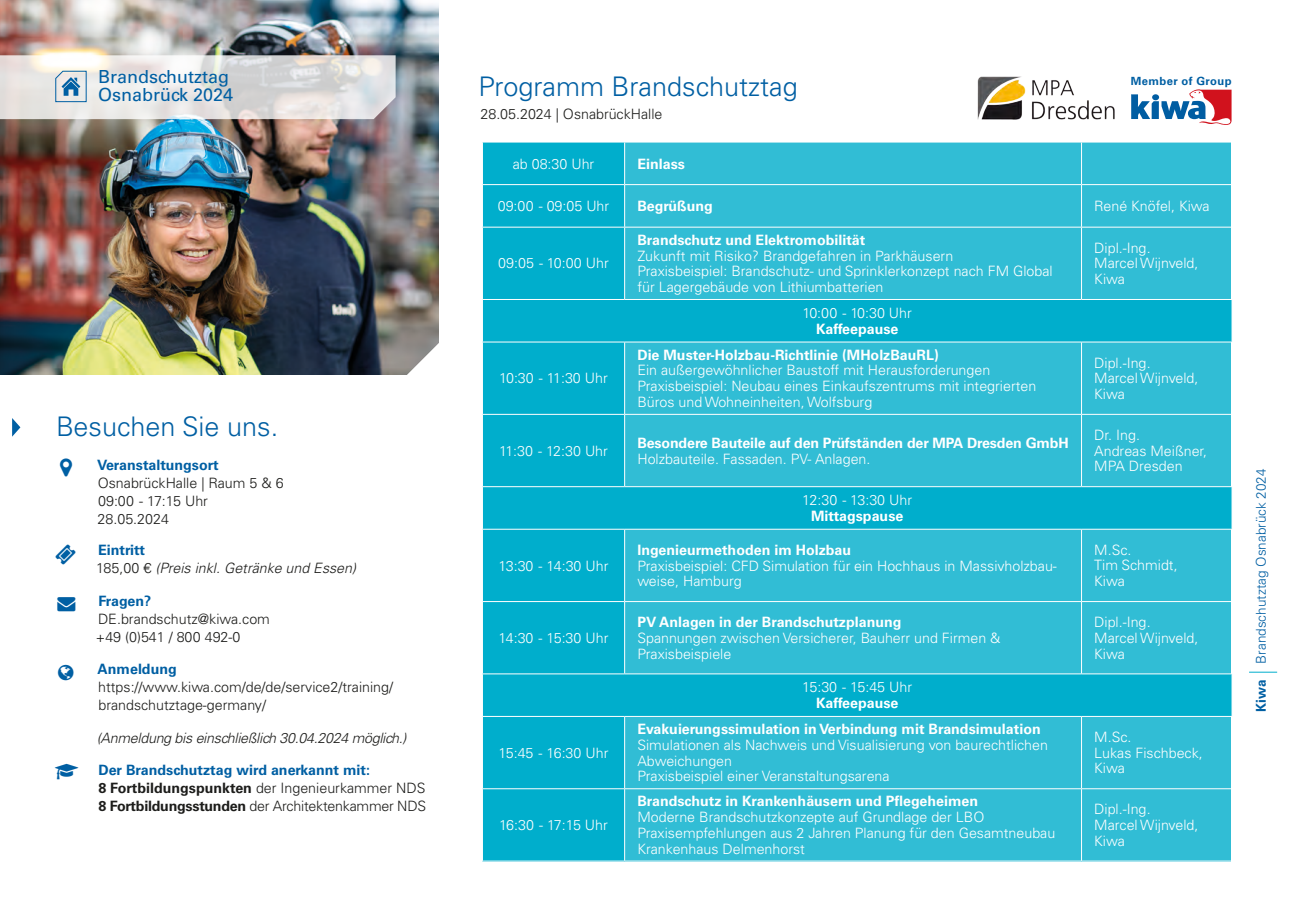
<style>
.page{position:relative;width:1289px;height:919px;background:#fff}
.page>*{position:absolute;margin:0;border:0;box-sizing:border-box;transform-origin:0 0}
.t1{font:300 27px "Univers LT Pro 45";color:#005fa3}
.t2{font:18px/18px "Univers LT Std";color:#005fa3}
.t3{font:300 14.25px/15.8px "Univers LT Pro 45";color:#fff}
.t4{font:700 14.25px "Univers LT Pro 65";color:#fff}
.t5{font:300 14.25px/18px "Univers LT Pro 45";color:#1d1d1b}
.t6{font:300 14.25px/18px "Univers LT Pro 45";letter-spacing:-.02em;color:#1d1d1b}
.t7{font:700 14.25px "Univers LT Pro 65";color:#005fa3}
.t8{font:italic 300 14.25px "Univers LT Std";letter-spacing:-.02em;color:#1d1d1b}
.t9{font:italic 300 14.25px "Univers LT Std";color:#1d1d1b}
.t10{font:300 14.25px "Univers LT Pro 45";letter-spacing:-.025em;color:#fff}
.t11{font:300 13.5px "Univers LT Pro 45";color:#005fa3}
.t12{font:700 13.5px "Univers LT Pro 65";color:#005fa3}
.t13{font:700 11.25px "Univers LT Pro 65";letter-spacing:.035em;color:#005fa3}
.s1{font-family:"Univers LT Pro 45";font-style:normal}
.s2{font-family:"Univers LT Pro 65";font-weight:700}
</style>
<div class="page">
<img style="left:0;top:0;width:438px;height:374px">
<svg style="left:398px;top:332px;width:41px;height:43px"></svg>
<svg style="left:12px;top:418px;width:8px;height:18px"></svg>
<svg style="left:1249px;top:672px;width:28px;height:1px"></svg>
<svg style="left:0;top:55px;width:395px;height:64px;background:#e1e0df"></svg>
<svg style="left:483px;top:143px;width:748px;height:717px;background:#21b8d2"></svg>
<hr style="left:482px;top:529px;width:142px;height:1px;background:#fff">
<hr style="left:482px;top:601px;width:142px;height:1px;background:#fff">
<hr style="left:482px;top:673px;width:142px;height:1px;background:#fff">
<hr style="left:482px;top:716px;width:142px;height:1px;background:#fff">
<hr style="left:482px;top:788px;width:142px;height:1px;background:#fff">
<hr style="left:624px;top:142px;width:1px;height:42px;background:#fff">
<hr style="left:624px;top:185px;width:1px;height:42px;background:#fff">
<hr style="left:624px;top:227px;width:1px;height:72px;background:#fff">
<hr style="left:624px;top:342px;width:1px;height:72px;background:#fff">
<hr style="left:624px;top:414px;width:1px;height:72px;background:#fff">
<hr style="left:624px;top:529px;width:457px;height:1px;background:#fff">
<hr style="left:624px;top:529px;width:1px;height:72px;background:#fff">
<hr style="left:624px;top:601px;width:457px;height:1px;background:#fff">
<hr style="left:624px;top:602px;width:1px;height:71px;background:#fff">
<hr style="left:624px;top:673px;width:457px;height:1px;background:#fff">
<hr style="left:624px;top:716px;width:457px;height:1px;background:#fff">
<hr style="left:624px;top:716px;width:1px;height:72px;background:#fff">
<hr style="left:624px;top:788px;width:457px;height:1px;background:#fff">
<hr style="left:624px;top:789px;width:1px;height:71px;background:#fff">
<hr style="left:1081px;top:142px;width:1px;height:42px;background:#fff">
<hr style="left:1081px;top:185px;width:1px;height:42px;background:#fff">
<hr style="left:1081px;top:227px;width:1px;height:72px;background:#fff">
<hr style="left:1081px;top:342px;width:1px;height:72px;background:#fff">
<hr style="left:1081px;top:414px;width:1px;height:72px;background:#fff">
<hr style="left:1081px;top:529px;width:151px;height:1px;background:#fff">
<hr style="left:1081px;top:529px;width:1px;height:72px;background:#fff">
<hr style="left:1081px;top:601px;width:151px;height:1px;background:#fff">
<hr style="left:1081px;top:602px;width:1px;height:71px;background:#fff">
<hr style="left:1081px;top:673px;width:151px;height:1px;background:#fff">
<hr style="left:1081px;top:716px;width:151px;height:1px;background:#fff">
<hr style="left:1081px;top:716px;width:1px;height:72px;background:#fff">
<hr style="left:1081px;top:788px;width:151px;height:1px;background:#fff">
<hr style="left:1081px;top:789px;width:1px;height:71px;background:#fff">
<hr style="left:482px;top:227px;width:142px;height:1px;background:#fff">
<hr style="left:624px;top:227px;width:457px;height:1px;background:#fff">
<hr style="left:1081px;top:227px;width:151px;height:1px;background:#fff">
<hr style="left:482px;top:299px;width:142px;height:1px;background:#fff">
<hr style="left:624px;top:299px;width:457px;height:1px;background:#fff">
<hr style="left:1081px;top:299px;width:151px;height:1px;background:#fff">
<hr style="left:482px;top:341px;width:142px;height:1px;background:#fff">
<hr style="left:624px;top:341px;width:457px;height:1px;background:#fff">
<hr style="left:1081px;top:341px;width:151px;height:1px;background:#fff">
<hr style="left:482px;top:414px;width:142px;height:1px;background:#fff">
<hr style="left:624px;top:414px;width:457px;height:1px;background:#fff">
<hr style="left:1081px;top:414px;width:151px;height:1px;background:#fff">
<hr style="left:482px;top:486px;width:142px;height:1px;background:#fff">
<hr style="left:624px;top:486px;width:457px;height:1px;background:#fff">
<hr style="left:1081px;top:486px;width:151px;height:1px;background:#fff">
<hr style="left:482px;top:184px;width:142px;height:1px;background:#fff">
<hr style="left:624px;top:184px;width:457px;height:1px;background:#fff">
<hr style="left:1081px;top:184px;width:151px;height:1px;background:#fff">
<img style="left:977px;top:77px;width:138px;height:42px">
<svg style="left:1131px;top:89px;width:100px;height:36px"></svg>
<div style="left:1152px;top:94px;width:7px;height:6px;background:#005da2;border-radius:50%"></div>
<p class="t2" style="left:98px;top:68px;width:137px">Brandschutztag<br>Osnabrück 2024</p>
<h1 class="t1" style="left:56px;top:409px;width:223px">Besuchen Sie uns.</h1>
<p class="t7" style="left:97px;top:454px;width:123px">Veranstaltungsort</p>
<p class="t5" style="left:98px;top:473px;width:187px">OsnabrückHalle | Raum 5 &amp; 6<br>09:00 - 17:15 Uhr<br>28.05.2024</p>
<p class="t7" style="left:98px;top:540px;width:48px">Eintritt</p>
<p class="t9" style="left:96px;top:559px;width:261px"><span class="s1">185,00 €</span> (Preis inkl. Getränke und Essen)</p>
<p class="t7" style="left:98px;top:590px;width:54px">Fragen?</p>
<p class="t5" style="left:96px;top:609px;width:175px">DE.brandschutz@kiwa.com +49 (0)541 / 800 492-0</p>
<p class="t7" style="left:98px;top:659px;width:81px">Anmeldung</p>
<p class="t5" style="left:98px;top:677px;width:296px">https://www.kiwa.com/de/de/service2/training/ brandschutztage-germany/</p>
<p class="t8" style="left:97px;top:729px;width:311px">(Anmeldung bis einschließlich 30.04.2024 möglich.)</p>
<p class="t7" style="left:98px;top:760px;width:273px">Der Brandschutztag wird anerkannt mit:</p>
<p class="t6" style="left:98px;top:778px;width:329px"><span class="s2">8 Fortbildungspunkten</span> der Ingenieurkammer NDS<br><span class="s2">8 Fortbildungsstunden</span> der Architektenkammer NDS</p>
<h1 class="t1" style="left:478px;top:69px;width:321px">Programm Brandschutztag</h1>
<p class="t13" style="left:1130px;top:73px;width:102px">Member of Group</p>
<p class="t5" style="left:480px;top:105px;width:183px">28.05.2024 | OsnabrückHalle</p>
<p class="t3" style="left:512px;top:155px;width:83px">ab 08:30 Uhr</p>
<p class="t4" style="left:637px;top:153px;width:49px">Einlass</p>
<p class="t3" style="left:498px;top:198px;width:113px">09:00 - 09:05 Uhr</p>
<p class="t4" style="left:637px;top:196px;width:77px">Begrüßung</p>
<p class="t3" style="left:1094px;top:198px;width:117px">René Knöfel, Kiwa</p>
<p class="t3" style="left:498px;top:255px;width:112px">09:05 - 10:00 Uhr</p>
<p class="t3" style="left:499px;top:370px;width:110px">10:30 - 11:30 Uhr</p>
<p class="t3" style="left:499px;top:442px;width:110px">11:30 - 12:30 Uhr</p>
<p class="t3" style="left:498px;top:557px;width:111px">13:30 - 14:30 Uhr</p>
<p class="t3" style="left:498px;top:629px;width:111px">14:30 - 15:30 Uhr</p>
<p class="t3" style="left:498px;top:744px;width:111px">15:45 - 16:30 Uhr</p>
<p class="t10" style="left:499px;top:815px;width:110px">16:30 - 17:15 Uhr</p>
<p class="t4" style="left:637px;top:230px;width:229px">Brandschutz und Elektromobilität</p>
<p class="t3" style="left:637px;top:247px;width:417px">Zukunft mit Risiko? Brandgefahren in Parkhäusern<br>Praxisbeispiel: Brandschutz- und Sprinklerkonzept nach FM Global für Lagergebäude von Lithiumbatterien</p>
<p class="t3" style="left:1094px;top:239px;width:106px">Dipl.-Ing.<br>Marcel Wijnveld,<br>Kiwa</p>
<p class="t3" style="left:802px;top:305px;width:111px">10:00 - 10:30 Uhr</p>
<p class="t4" style="left:816px;top:319px;width:84px">Kaffeepause</p>
<p class="t4" style="left:637px;top:344px;width:303px">Die Muster-Holzbau-Richtlinie (MHolzBauRL)</p>
<p class="t3" style="left:637px;top:362px;width:400px">Ein außergewöhnlicher Baustoff mit Herausforderungen<br>Praxisbeispiel: Neubau eines Einkaufszentrums mit integrierten<br>Büros und Wohneinheiten, Wolfsburg</p>
<p class="t3" style="left:1094px;top:354px;width:106px">Dipl.-Ing.<br>Marcel Wijnveld,<br>Kiwa</p>
<p class="t4" style="left:637px;top:432px;width:433px">Besondere Bauteile auf den Prüfständen der MPA Dresden GmbH</p>
<p class="t3" style="left:637px;top:450px;width:234px">Holzbauteile. Fassaden. PV- Anlagen.</p>
<p class="t3" style="left:802px;top:492px;width:111px">12:30 - 13:30 Uhr</p>
<p class="t4" style="left:811px;top:506px;width:94px">Mittagspause</p>
<p class="t4" style="left:637px;top:539px;width:215px">Ingenieurmethoden im Holzbau</p>
<p class="t3" style="left:637px;top:557px;width:421px">Praxisbeispiel: CFD Simulation für ein Hochhaus in Massivholzbau&shy;weise, Hamburg</p>
<p class="t4" style="left:637px;top:612px;width:266px">PV Anlagen in der Brandschutzplanung</p>
<p class="t3" style="left:637px;top:629px;width:365px">Spannungen zwischen Versicherer, Bauherr und Firmen &amp;<br>Praxisbeispiele</p>
<p class="t3" style="left:802px;top:679px;width:111px">15:30 - 15:45 Uhr</p>
<p class="t4" style="left:816px;top:693px;width:84px">Kaffeepause</p>
<p class="t3" style="left:1094px;top:426px;width:114px">Dr. Ing.<br>Andreas Meißner,<br>MPA Dresden</p>
<p class="t3" style="left:1094px;top:541px;width:85px">M.Sc.<br>Tim Schmidt,<br>Kiwa</p>
<p class="t3" style="left:1094px;top:613px;width:106px">Dipl.-Ing.<br>Marcel Wijnveld,<br>Kiwa</p>
<p class="t4" style="left:637px;top:719px;width:405px">Evakuierungssimulation in Verbindung mit Brandsimulation</p>
<p class="t3" style="left:637px;top:736px;width:412px">Simulationen als Nachweis und Visualisierung von baurechtlichen<br>Abweichungen<br>Praxisbeispiel einer Veranstaltungsarena</p>
<p class="t3" style="left:1094px;top:728px;width:110px">M.Sc.<br>Lukas Fischbeck,<br>Kiwa</p>
<p class="t4" style="left:637px;top:791px;width:342px">Brandschutz in Krankenhäusern und Pflegeheimen</p>
<p class="t3" style="left:637px;top:808px;width:419px">Moderne Brandschutzkonzepte auf Grundlage der LBO<br>Praxisempfehlungen aus 2 Jahren Planung für den Gesamtneubau<br>Krankenhaus Delmenhorst</p>
<p class="t3" style="left:1094px;top:800px;width:106px">Dipl.-Ing.<br>Marcel Wijnveld,<br>Kiwa</p>
<p class="t11" style="left:1251px;top:663px;width:196px;rotate:-90deg">Brandschutztag Osnabrück 2024</p>
<p class="t12" style="left:1251px;top:711px;width:33px;rotate:-90deg">Kiwa</p>
</div>
